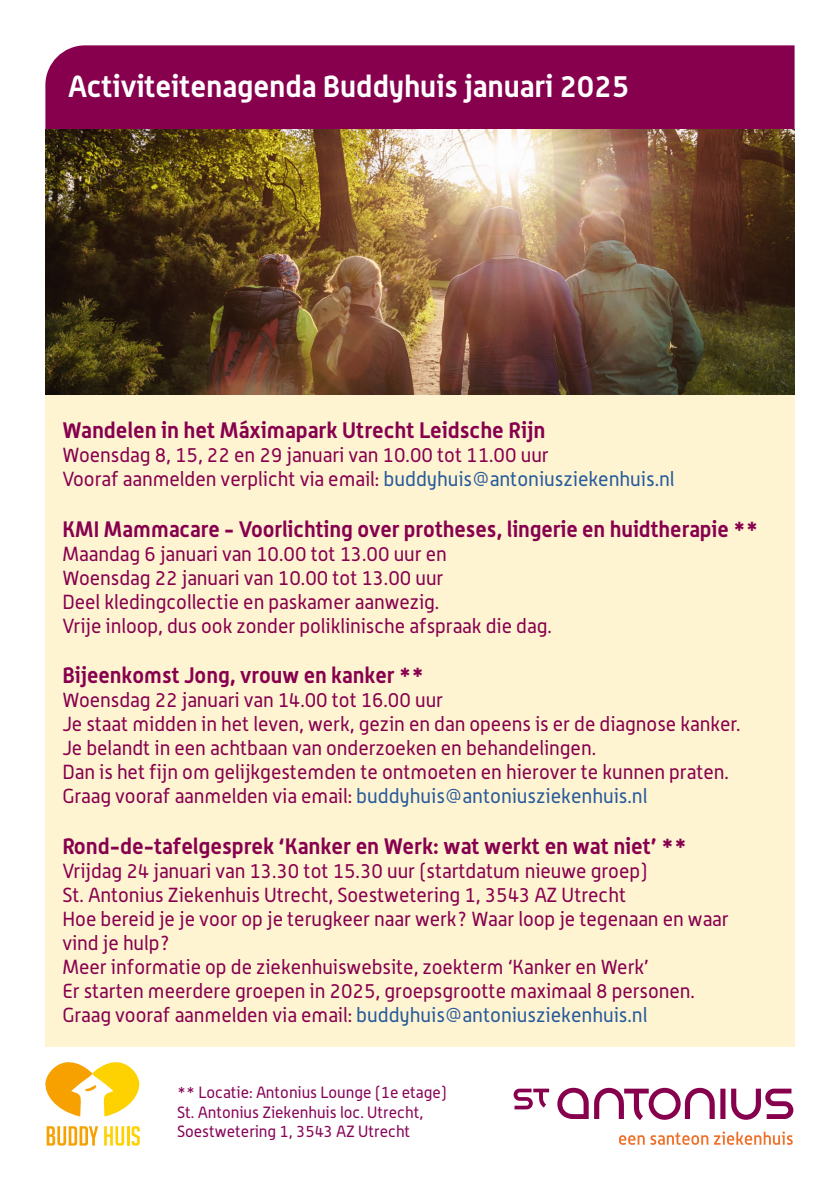
<style>
.page{position:relative;width:840px;height:1191px;background:#fff}
.page>*{position:absolute;margin:0;border:0;box-sizing:border-box;transform-origin:0 0}
.t1{font:700 30px "Alwyn";color:#fff}
.t2{font:700 22px "Alwyn";color:#87004e}
.t3{font:20px/24px "Alwyn";color:#87004e}
.t4{font:16px/19.2px "Alwyn";color:#870459}
.s1{color:#275b9b}
</style>
<div class="page">
<div style="left:45px;top:145px;width:749px;height:902px;background:#fff4d2"></div>
<div style="left:45px;top:45px;width:749px;height:84px;background:#87004e"></div>
<svg style="left:619px;top:1135px;width:25px;height:9px"></svg>
<svg style="left:650px;top:1131px;width:142px;height:13px"></svg>
<div style="left:720px;top:1088px;width:5px;height:31px;background:#87004e"></div>
<svg style="left:731px;top:1088px;width:62px;height:31px"></svg>
<svg style="left:557px;top:1087px;width:157px;height:33px"></svg>
<svg style="left:513px;top:1088px;width:36px;height:21px"></svg>
<svg style="left:47px;top:1126px;width:51px;height:19px"></svg>
<svg style="left:104px;top:1126px;width:36px;height:19px"></svg>
<svg style="left:45px;top:1062px;width:95px;height:54px"></svg>
<img style="left:45px;top:129px;width:749px;height:265px">
<h1 class="t1" style="left:68px;top:68px;width:562px">Activiteitenagenda Buddyhuis januari 2025</h1>
<p class="t2" style="left:62px;top:417px;width:484px">Wandelen in het Máximapark Utrecht Leidsche Rijn</p>
<p class="t3" style="left:62px;top:443px;width:613px">Woensdag 8, 15, 22 en 29 januari van 10.00 tot 11.00 uur<br>Vooraf aanmelden verplicht via email: <span class="s1">buddyhuis@antoniusziekenhuis.nl</span></p>
<p class="t2" style="left:62px;top:515px;width:697px">KMI Mammacare - Voorlichting over protheses, lingerie en huidtherapie **</p>
<p class="t3" style="left:62px;top:541px;width:490px">Maandag 6 januari van 10.00 tot 13.00 uur en<br>Woensdag 22 januari van 10.00 tot 13.00 uur<br>Deel kledingcollectie en paskamer aanwezig.<br>Vrije inloop, dus ook zonder poliklinische afspraak die dag.</p>
<p class="t2" style="left:62px;top:661px;width:363px">Bijeenkomst Jong, vrouw en kanker **</p>
<p class="t3" style="left:62px;top:688px;width:679px">Woensdag 22 januari van 14.00 tot 16.00 uur<br>Je staat midden in het leven, werk, gezin en dan opeens is er de diagnose kanker.<br>Je belandt in een achtbaan van onderzoeken en behandelingen.<br>Dan is het fijn om gelijkgestemden te ontmoeten en hierover te kunnen praten.<br>Graag vooraf aanmelden via email: <span class="s1">buddyhuis@antoniusziekenhuis.nl</span></p>
<p class="t2" style="left:62px;top:832px;width:625px">Rond-de-tafelgesprek ‘Kanker en Werk: wat werkt en wat niet’ **</p>
<p class="t3" style="left:62px;top:858px;width:667px">Vrijdag 24 januari van 13.30 tot 15.30 uur (startdatum nieuwe groep)<br>St. Antonius Ziekenhuis Utrecht, Soestwetering 1, 3543 AZ Utrecht<br>Hoe bereid je je voor op je terugkeer naar werk? Waar loop je tegenaan en waar vind je hulp?<br>Meer informatie op de ziekenhuiswebsite, zoekterm ‘Kanker en Werk’<br>Er starten meerdere groepen in 2025, groepsgrootte maximaal 8 personen.<br>Graag vooraf aanmelden via email: <span class="s1">buddyhuis@antoniusziekenhuis.nl</span></p>
<p class="t4" style="left:177px;top:1082px;width:271px">** Locatie: Antonius Lounge (1e etage)<br>St. Antonius Ziekenhuis loc. Utrecht,<br>Soestwetering 1, 3543 AZ Utrecht</p>
</div>
